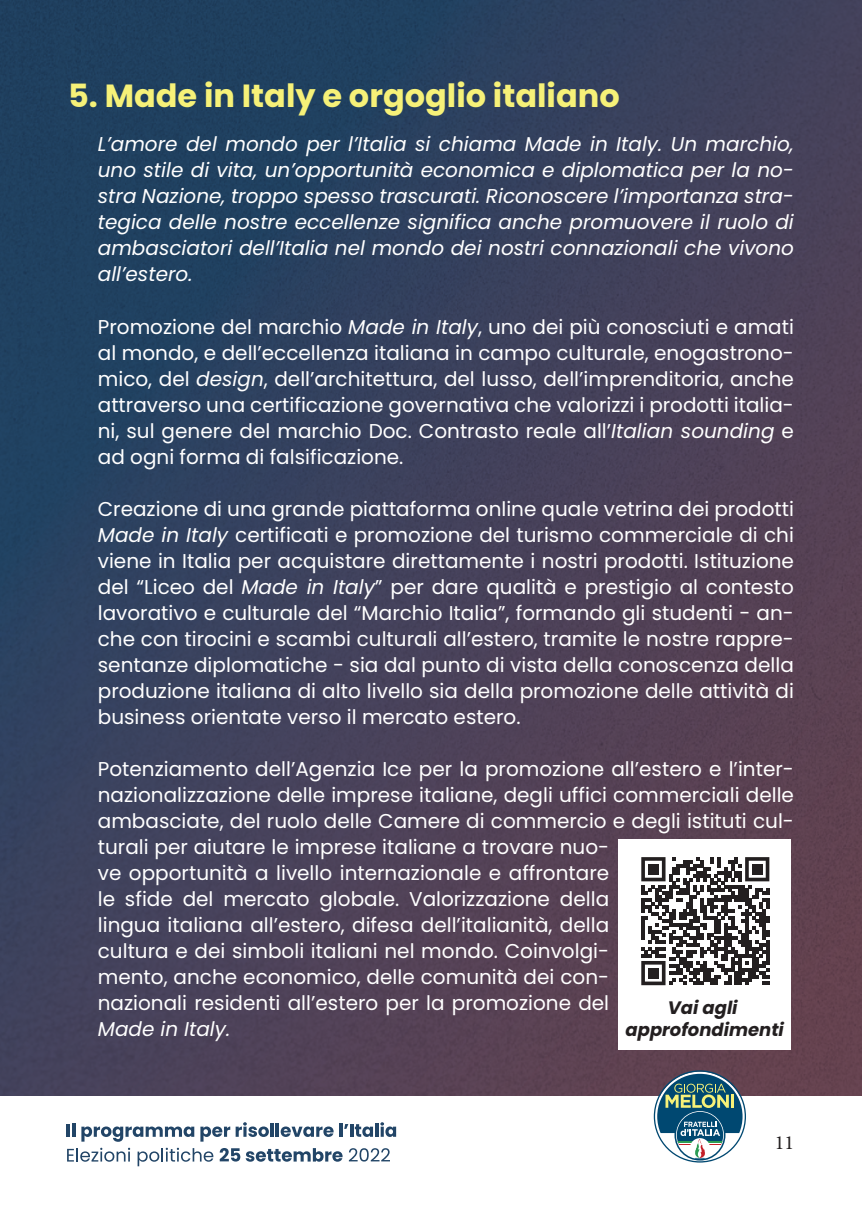
<style>
.page{position:relative;width:862px;height:1208px;background:#fff}
.page>*{position:absolute;margin:0;border:0;box-sizing:border-box;transform-origin:0 0}
.t1{font:700 32px "Poppins";color:#f6f178}
.t2{font:20px/26px "Poppins";color:#fff;text-align:justify}
.t3{font:italic 20px/26px "Poppins";color:#fff;text-align:justify}
.t4{font:20px "Minion Pro";color:#231f20}
.t5{font:italic 700 18px/21.6px "Poppins";color:#231f20;text-align:center}
.s1{font-style:italic}
</style>
<div class="page">
<img style="left:0;top:0;width:862px;height:1096px">
<svg style="left:67px;top:1123px;width:8px;height:13px"></svg>
<svg style="left:81px;top:1126px;width:113px;height:15px"></svg>
<svg style="left:200px;top:1126px;width:30px;height:15px"></svg>
<svg style="left:236px;top:1122px;width:33px;height:15px"></svg>
<hr style="left:270px;top:1123px;width:4px;height:13px;background:#224567">
<svg style="left:276px;top:1122px;width:120px;height:15px"></svg>
<svg style="left:67px;top:1147px;width:63px;height:14px"></svg>
<svg style="left:138px;top:1147px;width:75px;height:19px"></svg>
<svg style="left:220px;top:1148px;width:20px;height:13px"></svg>
<svg style="left:246px;top:1148px;width:96px;height:13px"></svg>
<svg style="left:349px;top:1148px;width:41px;height:13px"></svg>
<svg style="left:654px;top:1070px;width:92px;height:92px"></svg>
<div style="left:619px;top:839px;width:172px;height:210px;background:#fff"></div>
<svg style="left:641px;top:857px;width:128px;height:128px"></svg>
<div style="left:648px;top:864px;width:10px;height:10px;background:#231f20"></div>
<div style="left:752px;top:864px;width:10px;height:10px;background:#231f20"></div>
<div style="left:648px;top:968px;width:10px;height:10px;background:#231f20"></div>
<h1 class="t1" style="left:68px;top:78px;width:553px">5. Made in Italy e orgoglio italiano</h1>
<p class="t3" style="left:98px;top:131px;width:697px">L’amore del mondo per l’Italia si chiama Made in Italy. Un marchio, uno stile di vita, un’opportunità economica e diplomatica per la no&shy;stra Nazione, troppo spesso trascurati. Riconoscere l’importanza stra&shy;tegica delle nostre eccellenze significa anche promuovere il ruolo di ambasciatori dell’Italia nel mondo dei nostri connazionali che vivono all’estero.</p>
<p class="t2" style="left:98px;top:313px;width:697px">Promozione del marchio <span class="s1">Made in Italy</span>, uno dei più conosciuti e amati al mondo, e dell’eccellenza italiana in campo culturale, enogastrono&shy;mico, del <span class="s1">design</span>, dell’architettura, del lusso, dell’imprenditoria, anche attraverso una certificazione governativa che valorizzi i prodotti italia&shy;ni, sul genere del marchio Doc. Contrasto reale all’<span class="s1">Italian sounding</span> e ad ogni forma di falsificazione.</p>
<p class="t2" style="left:98px;top:495px;width:697px">Creazione di una grande piattaforma online quale vetrina dei prodotti <span class="s1">Made in Italy</span> certificati e promozione del turismo commerciale di chi viene in Italia per acquistare direttamente i nostri prodotti. Istituzione del “Liceo del <span class="s1">Made in Italy</span>” per dare qualità e prestigio al contesto lavorativo e culturale del “Marchio Italia”, formando gli studenti - an&shy;che con tirocini e scambi culturali all’estero, tramite le nostre rappre&shy;sentanze diplomatiche - sia dal punto di vista della conoscenza della produzione italiana di alto livello sia della promozione delle attività di business orientate verso il mercato estero.</p>
<p class="t2" style="left:98px;top:755px;width:697px;text-align:left">Potenziamento dell’Agenzia Ice per la promozione all’estero e l’inter&shy;nazionalizzazione delle imprese italiane, degli uffici commerciali delle ambasciate, del ruolo delle Camere di commercio e degli istituti cul&shy;turali per aiutare le imprese italiane a trovare nuo-<br>ve opportunità a livello internazionale e affrontare<br>le sfide del mercato globale. Valorizzazione della<br>lingua italiana all’estero, difesa dell’italianità, della<br>cultura e dei simboli italiani nel mondo. Coinvolgi-<br>mento, anche economico, delle comunità dei con-<br>nazionali residenti all’estero per la promozione del</p>
<p class="t3" style="left:98px;top:1015px;width:134px">Made in Italy.</p>
<p class="t5" style="left:625px;top:997px;width:160px">Vai agli approfondimenti</p>
<p class="t4" style="left:775px;top:1130px;width:21px">11</p>
</div>
